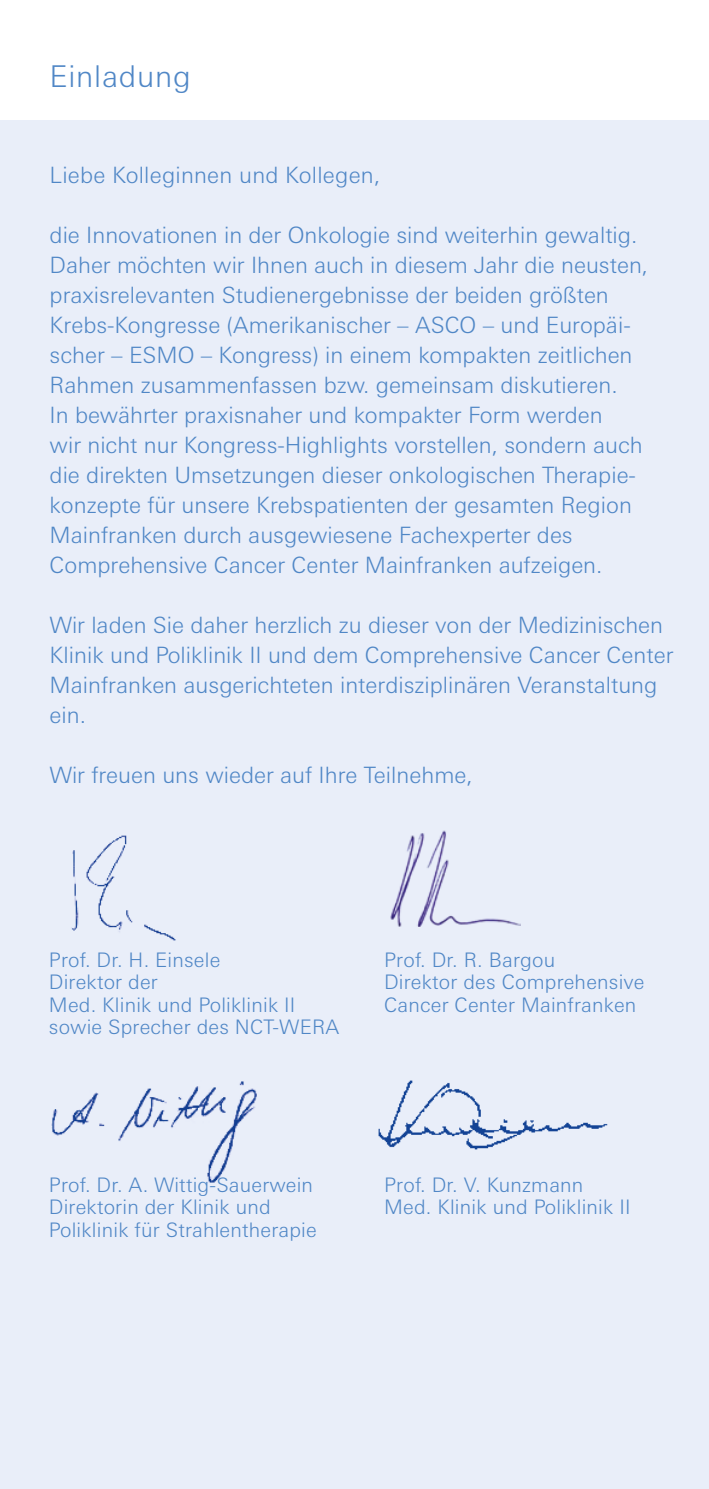
<style>
.page{position:relative;width:709px;height:1489px;background:#fff}
.page>*{position:absolute;margin:0;border:0;box-sizing:border-box;transform-origin:0 0}
.t1{font:300 30px "Univers Next Pro";letter-spacing:.025em;color:#5087c6}
.t2{font:300 22.5px/30px "Univers Next Pro";color:#5087c6}
.t3{font:300 20px "Univers Next Pro";letter-spacing:.01em;color:#5087c6}
</style>
<div class="page">
<div style="left:0;top:120px;width:709px;height:1368px;background:#e9eef9"></div>
<img style="left:71px;top:835px;width:105px;height:106px">
<img style="left:390px;top:830px;width:130px;height:96px">
<img style="left:378px;top:1080px;width:230px;height:70px">
<img style="left:51px;top:1081px;width:206px;height:102px">
<h1 class="t1" style="left:50px;top:58px;width:142px">Einladung</h1>
<p class="t2" style="left:50px;top:159px;width:332px">Liebe Kolleginnen und Kollegen,</p>
<p class="t2" style="left:50px;top:219px;width:600px">die Innovationen in der Onkologie sind weiterhin gewaltig.<br>Daher möchten wir Ihnen auch in diesem Jahr die neusten, praxisrelevanten Studienergebnisse der beiden größten Krebs-Kongresse (Amerikanischer – ASCO – und Europäi&shy;scher – ESMO – Kongress) in einem kompakten zeitlichen Rahmen zusammenfassen bzw. gemeinsam diskutieren.<br>In bewährter praxisnaher und kompakter Form werden<br>wir nicht nur Kongress-Highlights vorstellen, sondern auch die direkten Umsetzungen dieser onkologischen Therapie&shy;konzepte für unsere Krebspatienten der gesamten Region Mainfranken durch ausgewiesene Fachexperter des Comprehensive Cancer Center Mainfranken aufzeigen.</p>
<p class="t2" style="left:50px;top:609px;width:625px">Wir laden Sie daher herzlich zu dieser von der Medizinischen Klinik und Poliklinik II und dem Comprehensive Cancer Center Mainfranken ausgerichteten interdisziplinären Veranstaltung ein.</p>
<p class="t2" style="left:50px;top:759px;width:424px">Wir freuen uns wieder auf Ihre Teilnehme,</p>
<p class="t3" style="left:49px;top:947px;width:173px">Prof. Dr. H. Einsele</p>
<p class="t3" style="left:384px;top:947px;width:173px">Prof. Dr. R. Bargou</p>
<p class="t3" style="left:49px;top:970px;width:110px">Direktor der</p>
<p class="t3" style="left:384px;top:970px;width:262px">Direktor des Comprehensive</p>
<p class="t3" style="left:49px;top:992px;width:248px">Med. Klinik und Poliklinik II</p>
<p class="t3" style="left:384px;top:992px;width:254px">Cancer Center Mainfranken</p>
<p class="t3" style="left:49px;top:1015px;width:292px">sowie Sprecher des NCT-WERA</p>
<p class="t3" style="left:49px;top:1172px;width:266px">Prof. Dr. A. Wittig-Sauerwein</p>
<p class="t3" style="left:384px;top:1172px;width:201px">Prof. Dr. V. Kunzmann</p>
<p class="t3" style="left:49px;top:1195px;width:223px">Direktorin der Klinik und</p>
<p class="t3" style="left:384px;top:1195px;width:248px">Med. Klinik und Poliklinik II</p>
<p class="t3" style="left:49px;top:1217px;width:269px">Poliklinik für Strahlentherapie</p>
</div>
